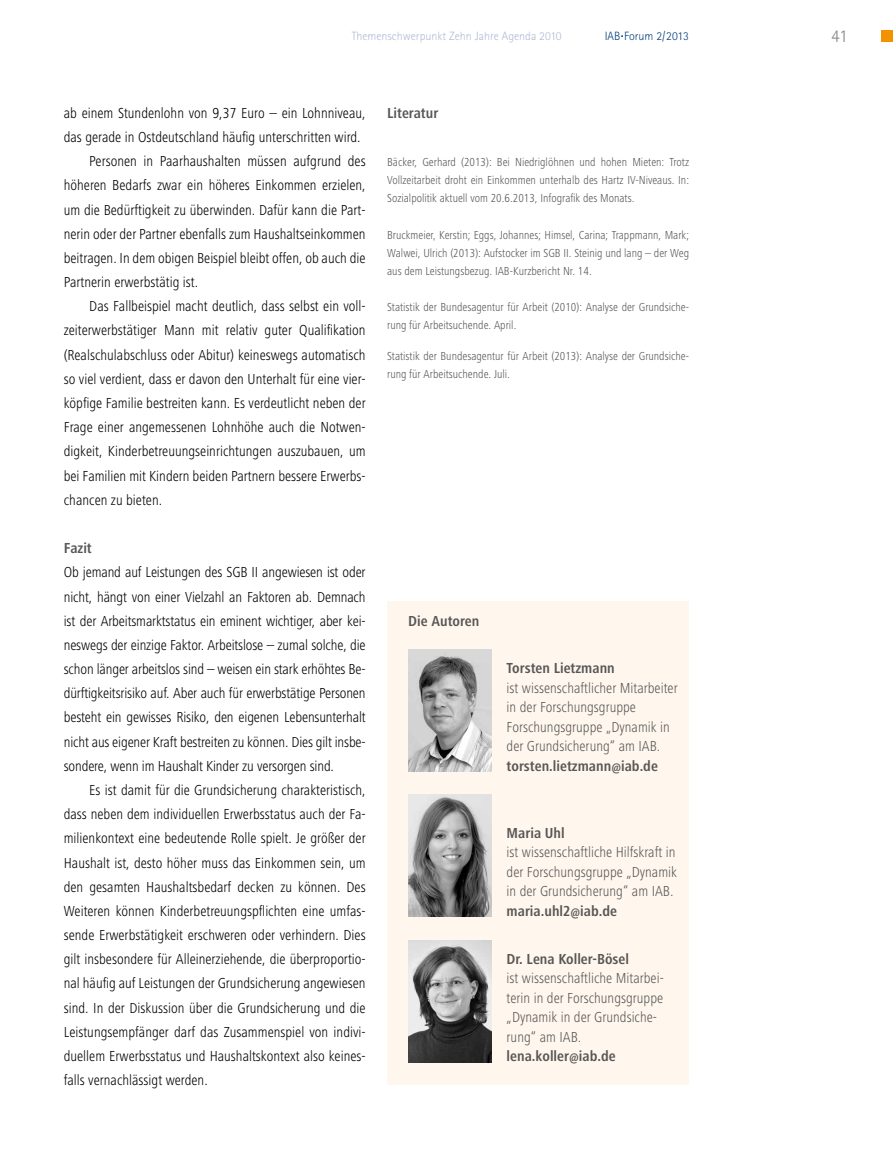
<style>
.page{position:relative;width:893px;height:1149px;background:#fff}
.page>*{position:absolute;margin:0;border:0;box-sizing:border-box;transform-origin:0 0}
.t1{font:300 18px "Rotis Sans Serif";color:#878787}
.t2{font:300 condensed 15px/24.2px "Frutiger Next LT";color:#000;text-align:justify}
.t3{font:300 condensed 15px/19.5px "Frutiger Next LT";color:#575756}
.t4{font:700 condensed 15px "Frutiger Next LT";color:#575756}
.t5{font:300 condensed 12px/18px "Frutiger Next LT";color:#575756;text-align:justify}
.t6{font:300 12px "Rotis Sans Serif";color:#b1b8d6}
.t7{font:300 12px "Rotis Sans Serif";color:#003d7c}
</style>
<div class="page">
<div style="left:881px;top:30px;width:12px;height:12px;background:#f39200"></div>
<div style="left:387px;top:601px;width:302px;height:483px;background:#fff7ee"></div>
<img style="left:408px;top:649px;width:83px;height:122px">
<img style="left:408px;top:794px;width:83px;height:122px">
<img style="left:408px;top:940px;width:83px;height:121px">
<p class="t6" style="left:352px;top:29px;width:211px">Themenschwerpunkt Zehn Jahre Agenda 2010</p>
<p class="t7" style="left:605px;top:29px;width:86px">IAB<sup>.</sup>Forum 2/2013</p>
<p class="t1" style="left:831px;top:26px;width:18px">41</p>
<p class="t2" style="left:64px;top:101px;width:303px">ab einem Stundenlohn von 9,37 Euro – ein Lohnniveau,</p>
<p class="t2" style="left:64px;top:125px;width:298px">das gerade in Ostdeutschland häufig unterschritten wird.</p>
<p class="t2" style="left:89px;top:149px;width:278px">Personen in Paarhaushalten müssen aufgrund des</p>
<p class="t2" style="left:64px;top:173px;width:303px">höheren Bedarfs zwar ein höheres Einkommen erzielen,</p>
<p class="t2" style="left:64px;top:197px;width:303px">um die Bedürftigkeit zu überwinden. Dafür kann die Part-</p>
<p class="t2" style="left:64px;top:222px;width:303px">nerin oder der Partner ebenfalls zum Haushaltseinkommen</p>
<p class="t2" style="left:64px;top:246px;width:303px">beitragen. In dem obigen Beispiel bleibt offen, ob auch die</p>
<p class="t2" style="left:64px;top:270px;width:136px">Partnerin erwerbstätig ist.</p>
<p class="t2" style="left:89px;top:294px;width:278px">Das Fallbeispiel macht deutlich, dass selbst ein voll-</p>
<p class="t2" style="left:64px;top:318px;width:303px">zeiterwerbstätiger Mann mit relativ guter Qualifikation</p>
<p class="t2" style="left:64px;top:342px;width:303px">(Realschulabschluss oder Abitur) keineswegs automatisch</p>
<p class="t2" style="left:64px;top:367px;width:303px">so viel verdient, dass er davon den Unterhalt für eine vier-</p>
<p class="t2" style="left:64px;top:391px;width:303px">köpfige Familie bestreiten kann. Es verdeutlicht neben der</p>
<p class="t2" style="left:64px;top:415px;width:303px">Frage einer angemessenen Lohnhöhe auch die Notwen-</p>
<p class="t2" style="left:64px;top:439px;width:303px">digkeit, Kinderbetreuungseinrichtungen auszubauen, um</p>
<p class="t2" style="left:64px;top:463px;width:303px">bei Familien mit Kindern beiden Partnern bessere Erwerbs-</p>
<p class="t2" style="left:64px;top:487px;width:100px">chancen zu bieten.</p>
<p class="t4" style="left:64px;top:539px;width:30px">Fazit</p>
<p class="t2" style="left:64px;top:560px;width:303px">Ob jemand auf Leistungen des SGB II angewiesen ist oder nicht, hängt von einer Vielzahl an Faktoren ab. Demnach ist der Arbeitsmarktstatus ein eminent wichtiger, aber kei&shy;neswegs der einzige Faktor. Arbeitslose – zumal solche, die schon länger arbeitslos sind – weisen ein stark erhöhtes Be&shy;dürftigkeitsrisiko auf. Aber auch für erwerbstätige Personen besteht ein gewisses Risiko, den eigenen Lebensunterhalt nicht aus eigener Kraft bestreiten zu können. Dies gilt insbe&shy;sondere, wenn im Haushalt Kinder zu versorgen sind.</p>
<p class="t2" style="left:64px;top:777px;width:303px;text-indent:26px">Es ist damit für die Grundsicherung charakteristisch, dass neben dem individuellen Erwerbsstatus auch der Fa&shy;milienkontext eine bedeutende Rolle spielt. Je größer der Haushalt ist, desto höher muss das Einkommen sein, um den gesamten Haushaltsbedarf decken zu können. Des Weiteren können Kinderbetreuungspflichten eine umfas&shy;sende Erwerbstätigkeit erschweren oder verhindern. Dies gilt insbesondere für Alleinerziehende, die überproportio&shy;nal häufig auf Leistungen der Grundsicherung angewiesen sind. In der Diskussion über die Grundsicherung und die Leistungsempfänger darf das Zusammenspiel von indivi&shy;duellem Erwerbsstatus und Haushaltskontext also keines&shy;falls vernachlässigt werden.</p>
<p class="t4" style="left:387px;top:104px;width:53px">Literatur</p>
<p class="t5" style="left:387px;top:153px;width:303px">Bäcker, Gerhard (2013): Bei Niedriglöhnen und hohen Mieten: Trotz Vollzeitarbeit droht ein Einkommen unterhalb des Hartz IV-Niveaus. In:<br>Sozialpolitik aktuell vom 20.6.2013, Infografik des Monats.</p>
<p class="t5" style="left:387px;top:226px;width:303px">Bruckmeier, Kerstin; Eggs, Johannes; Himsel, Carina; Trappmann, Mark; Walwei, Ulrich (2013): Aufstocker im SGB II. Steinig und lang – der Weg aus dem Leistungsbezug. IAB-Kurzbericht Nr. 14.</p>
<p class="t5" style="left:387px;top:298px;width:303px">Statistik der Bundesagentur für Arbeit (2010): Analyse der Grundsiche&shy;rung für Arbeitsuchende. April.</p>
<p class="t5" style="left:387px;top:346px;width:303px">Statistik der Bundesagentur für Arbeit (2013): Analyse der Grundsiche&shy;rung für Arbeitsuchende. Juli.</p>
<p class="t4" style="left:408px;top:612px;width:73px">Die Autoren</p>
<p class="t4" style="left:507px;top:659px;width:110px">Torsten Lietzmann</p>
<p class="t3" style="left:507px;top:678px;width:173px">ist wissenschaftlicher Mitarbeiter in der Forschungsgruppe<br>Forschungsgruppe „Dynamik in der Grundsicherung“ am IAB.</p>
<p class="t4" style="left:507px;top:757px;width:153px">torsten.lietzmann@iab.de</p>
<p class="t4" style="left:507px;top:824px;width:60px">Maria Uhl</p>
<p class="t3" style="left:507px;top:842px;width:172px;text-align:justify">ist wissenschaftliche Hilfskraft in der Forschungsgruppe „Dynamik in der Grundsicherung“ am IAB.</p>
<p class="t4" style="left:507px;top:902px;width:112px">maria.uhl2@iab.de</p>
<p class="t4" style="left:507px;top:950px;width:124px">Dr. Lena Koller-Bösel</p>
<p class="t3" style="left:507px;top:968px;width:159px">ist wissenschaftliche Mitarbei&shy;terin in der Forschungsgruppe „Dynamik in der Grundsiche&shy;rung“ am IAB.</p>
<p class="t4" style="left:507px;top:1047px;width:110px">lena.koller@iab.de</p>
</div>
